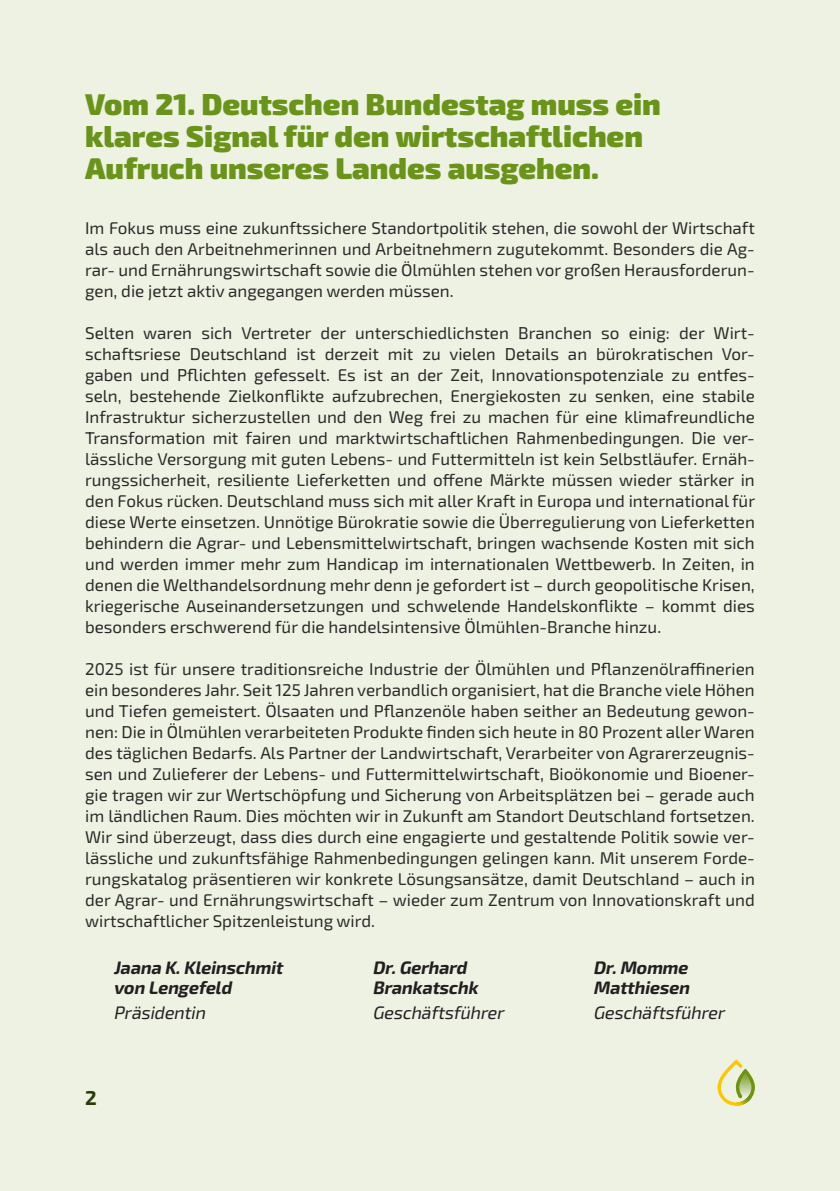
<style>
.page{position:relative;width:840px;height:1191px;background:#fff}
.page>*{position:absolute;margin:0;border:0;box-sizing:border-box;transform-origin:0 0}
.t1{font:900 30px "Exo 2";color:#699419}
.t2{font:700 20px "Exo 2";color:#2a3b0a}
.fließ{font:italic 700 18px/20px "Exo 2.0";color:#231f20}
.fließ-2{font:italic 18px "Exo 2.0";color:#231f20}
.t3{font:17px/21px "Exo 2";color:#231f20;text-align:justify}
</style>
<div class="page">
<div style="left:0;top:0;width:839px;height:1191px;background:#edf2e3"></div>
<svg style="left:717px;top:1059px;width:37px;height:46px"></svg>
<img style="left:735px;top:1095px;width:16px;height:11px">
<p class="t1" style="left:85px;top:80px;width:577px">Vom 21. Deutschen Bundestag muss ein</p>
<p class="t1" style="left:85px;top:112px;width:559px">klares Signal für den wirtschaftlichen</p>
<p class="t1" style="left:85px;top:144px;width:515px">Aufruch unseres Landes ausgehen.</p>
<p class="t3" style="left:85px;top:217px;width:670px">Im Fokus muss eine zukunftssichere Standortpolitik stehen, die sowohl der Wirtschaft als auch den Arbeitnehmerinnen und Arbeitnehmern zugutekommt. Besonders die Ag&shy;rar- und Ernährungswirtschaft sowie die Ölmühlen stehen vor großen Herausforderun&shy;gen, die jetzt aktiv angegangen werden müssen.</p>
<p class="t3" style="left:85px;top:322px;width:671px">Selten waren sich Vertreter der unterschiedlichsten Branchen so einig: der Wirt&shy;schaftsriese Deutschland ist derzeit mit zu vielen Details an bürokratischen Vor&shy;gaben und Pflichten gefesselt. Es ist an der Zeit, Innovationspotenziale zu entfes&shy;seln, bestehende Zielkonflikte aufzubrechen, Energiekosten zu senken, eine stabile Infrastruktur sicherzustellen und den Weg frei zu machen für eine klimafreundliche Transformation mit fairen und marktwirtschaftlichen Rahmenbedingungen. Die ver&shy;lässliche Versorgung mit guten Lebens- und Futtermitteln ist kein Selbstläufer. Ernäh&shy;rungssicherheit, resiliente Lieferketten und offene Märkte müssen wieder stärker in den Fokus rücken. Deutschland muss sich mit aller Kraft in Europa und international für diese Werte einsetzen. Unnötige Bürokratie sowie die Überregulierung von Lieferketten behindern die Agrar- und Lebensmittelwirtschaft, bringen wachsende Kosten mit sich und werden immer mehr zum Handicap im internationalen Wettbewerb. In Zeiten, in denen die Welthandelsordnung mehr denn je gefordert ist – durch geopolitische Krisen, kriegerische Auseinandersetzungen und schwelende Handelskonflikte – kommt dies besonders erschwerend für die handelsintensive Ölmühlen-Branche hinzu.</p>
<p class="t3" style="left:85px;top:658px;width:671px">2025 ist für unsere traditionsreiche Industrie der Ölmühlen und Pflanzenölraffinerien ein besonderes Jahr. Seit 125 Jahren verbandlich organisiert, hat die Branche viele Höhen und Tiefen gemeistert. Ölsaaten und Pflanzenöle haben seither an Bedeutung gewon&shy;nen: Die in Ölmühlen verarbeiteten Produkte finden sich heute in 80 Prozent aller Waren des täglichen Bedarfs. Als Partner der Landwirtschaft, Verarbeiter von Agrarerzeugnis&shy;sen und Zulieferer der Lebens- und Futtermittelwirtschaft, Bioökonomie und Bioener&shy;gie tragen wir zur Wertschöpfung und Sicherung von Arbeitsplätzen bei – gerade auch im ländlichen Raum. Dies möchten wir in Zukunft am Standort Deutschland fortsetzen.<br>Wir sind überzeugt, dass dies durch eine engagierte und gestaltende Politik sowie ver&shy;lässliche und zukunftsfähige Rahmenbedingungen gelingen kann. Mit unserem Forde&shy;rungskatalog präsentieren wir konkrete Lösungsansätze, damit Deutschland – auch in der Agrar- und Ernährungswirtschaft – wieder zum Zentrum von Innovationskraft und wirtschaftlicher Spitzenleistung wird.</p>
<p class="fließ" style="left:113px;top:958px;width:174px">Jaana K.Kleinschmit von Lengefeld</p>
<p class="fließ-2" style="left:113px;top:1002px;width:97px">Präsidentin</p>
<p class="t2" style="left:85px;top:1083px;width:13px">2</p>
<p class="fließ" style="left:372px;top:958px;width:100px">Dr.Gerhard</p>
<p class="fließ" style="left:372px;top:977px;width:111px">Brankatschk</p>
<p class="fließ-2" style="left:372px;top:1002px;width:136px">Geschäftsführer</p>
<p class="fließ" style="left:592px;top:958px;width:100px">Dr.Momme</p>
<p class="fließ" style="left:592px;top:977px;width:101px">Matthiesen</p>
<p class="fließ-2" style="left:592px;top:1002px;width:136px">Geschäftsführer</p>
</div>
